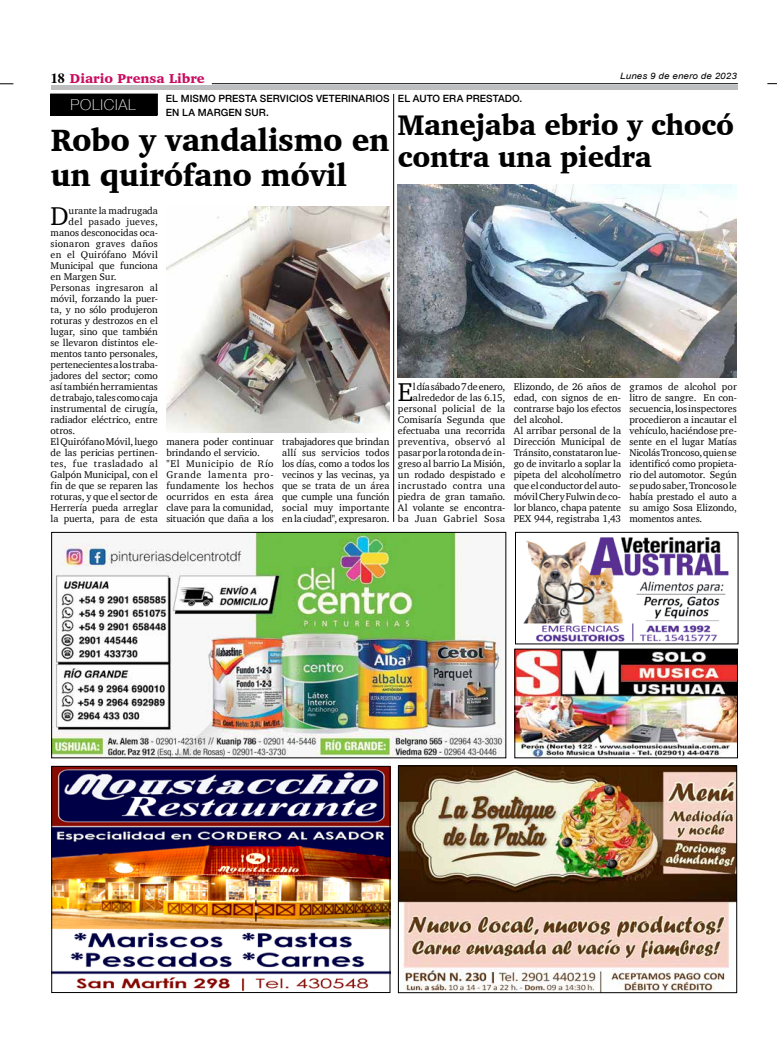
<style>
.page{position:relative;width:777px;height:1063px;background:#fff}
.page>*{position:absolute;margin:0;border:0;box-sizing:border-box;transform-origin:0 0}
.t1{font:900 31.6px/34.9px "Charter";letter-spacing:-.01em;color:#000;scale:.95 1}
.t2{font:900 29px/32.2px "Charter";letter-spacing:-.01em;color:#000;scale:.95 1}
.t3{font:26.4px "Charter";color:#000}
.t4{font:100 15px "Helvetica Neue";letter-spacing:.05em;color:#fff}
.t5{font:900 13.2px "Charter";color:#c80c5f}
.t6{font:10px/11px "Charter";letter-spacing:-.005em;color:#000}
.t7{font:500 10px/14px "Helvetica Neue";letter-spacing:.01em;color:#000}
.t8{font:10px "Charter";letter-spacing:.02em;color:#000}
.t9{font:10px "Charter";letter-spacing:.015em;color:#000}
.t10{font:10px "Charter";letter-spacing:.035em;color:#000}
.t11{font:10px "Charter";letter-spacing:.025em;color:#000}
.t12{font:italic 8.8px "Arial";letter-spacing:.01em;color:#000;scale:1.11 1}
.s1{font-family:"Times";font-weight:700;font-size:14px;color:#000}
</style>
<div class="page">
<hr style="left:212px;top:83px;width:526px;height:1px;background:#000">
<svg style="left:0;top:84px;width:13px;height:1px"></svg>
<div style="left:51px;top:85px;width:686px;height:5px;background:#bcbec0"></div>
<img style="left:516px;top:651px;width:219px;height:105px">
<div style="left:514px;top:649px;width:223px;height:109px;border:1px solid #000"></div>
<img style="left:53px;top:534px;width:451px;height:222px">
<div style="left:51px;top:532px;width:455px;height:226px;border:1px solid #000"></div>
<img style="left:400px;top:768px;width:335px;height:223px">
<div style="left:398px;top:766px;width:339px;height:227px;border:1px solid #000"></div>
<img style="left:53px;top:768px;width:335px;height:223px">
<div style="left:51px;top:766px;width:339px;height:227px;border:1px solid #000"></div>
<img style="left:523px;top:537px;width:206px;height:105px">
<div style="left:515px;top:532px;width:223px;height:112px;border:1px solid #000"></div>
<div style="left:51px;top:94px;width:106px;height:21px;background:#000"></div>
<hr style="left:393px;top:94px;width:1px;height:428px;background:#000">
<img style="left:398px;top:184px;width:339px;height:193px">
<img style="left:166px;top:206px;width:223px;height:226px">
<h3 class="t5" style="left:51px;top:70px;width:155px"><span class="s1">18</span> Diario Prensa Libre</h3>
<p class="t12" style="left:620px;top:70px;width:106px">Lunes 9 de enero de 2023</p>
<p class="t7" style="left:166px;top:90px;width:225px">EL MISMO PRESTA SERVICIOS VETERINARIOS<br>EN LA MARGEN SUR.</p>
<p class="t7" style="left:398px;top:90px;width:126px">EL AUTO ERA PRESTADO.</p>
<h2 class="t2" style="left:398px;top:109px;width:355px">Manejaba ebrio y chocó contra una piedra</h2>
<h3 class="t4" style="left:71px;top:94px;width:66px">POLICIAL</h3>
<h1 class="t1" style="left:51px;top:122px;width:358px">Robo y vandalismo en un quirófano móvil</h1>
<h3 class="t3" style="left:51px;top:193px;width:20px">D</h3>
<p class="t6" style="left:69px;top:205px;width:91px">urante la madrugada</p>
<p class="t11" style="left:69px;top:213px;width:91px">del pasado jueves,</p>
<p class="t6" style="left:51px;top:227px;width:109px">manos desconocidas oca-</p>
<p class="t8" style="left:51px;top:235px;width:109px">sionaron graves daños</p>
<p class="t8" style="left:51px;top:246px;width:109px">en el Quirófano Móvil</p>
<p class="t6" style="left:51px;top:260px;width:109px">Municipal que funciona</p>
<p class="t6" style="left:51px;top:271px;width:68px">en Margen Sur.</p>
<p class="t9" style="left:51px;top:279px;width:109px">Personas ingresaron al</p>
<p class="t6" style="left:51px;top:293px;width:109px">móvil, forzando la puer-</p>
<p class="t6" style="left:51px;top:304px;width:109px">ta, y no sólo produjeron</p>
<p class="t6" style="left:51px;top:315px;width:109px">roturas y destrozos en el</p>
<p class="t6" style="left:51px;top:326px;width:109px">lugar, sino que también</p>
<p class="t6" style="left:51px;top:337px;width:109px">se llevaron distintos ele-</p>
<p class="t6" style="left:51px;top:348px;width:109px">mentos tanto personales,</p>
<p class="t6" style="left:51px;top:359px;width:109px">pertenecientes a los traba-</p>
<p class="t6" style="left:51px;top:370px;width:109px">jadores del sector; como</p>
<p class="t6" style="left:51px;top:381px;width:109px">así también herramientas</p>
<p class="t6" style="left:51px;top:392px;width:109px">de trabajo, tales como caja</p>
<p class="t6" style="left:51px;top:403px;width:109px">instrumental de cirugía,</p>
<p class="t6" style="left:51px;top:414px;width:109px">radiador eléctrico, entre</p>
<p class="t6" style="left:51px;top:425px;width:26px">otros.</p>
<p class="t6" style="left:51px;top:436px;width:109px">El Quirófano Móvil, luego</p>
<p class="t6" style="left:51px;top:447px;width:109px">de las pericias pertinen-</p>
<p class="t10" style="left:51px;top:455px;width:109px">tes, fue trasladado al</p>
<p class="t6" style="left:51px;top:469px;width:109px">Galpón Municipal, con el</p>
<p class="t6" style="left:51px;top:480px;width:109px">fin de que se reparen las</p>
<p class="t6" style="left:51px;top:491px;width:109px">roturas, y que el sector de</p>
<p class="t6" style="left:51px;top:502px;width:109px">Herrería pueda arreglar</p>
<p class="t6" style="left:51px;top:513px;width:109px">la puerta, para de esta</p>
<p class="t6" style="left:166px;top:436px;width:109px">manera poder continuar brindando el servicio. "El Municipio de Río<br>Grande lamenta pro&shy;fundamente los hechos ocurridos en esta área clave para la comunidad, situación que daña a los</p>
<p class="t6" style="left:282px;top:436px;width:109px;text-align:justify">trabajadores que brindan allí sus servicios todos los días, como a todos los vecinos y las vecinas, ya que se trata de un área que cumple una función social muy importante en la ciudad", expresaron.</p>
<p class="t6" style="left:398px;top:381px;width:109px;text-align:right">l día sábado 7 de enero, alrededor de las 6.15, personal policial de la<br>Comisaría Segunda que efectuaba una recorrida preventiva, observó al pasar por la rotonda de in&shy;greso al barrio La Misión, un rodado despistado e incrustado contra una piedra de gran tamaño.<br>Al volante se encontra&shy;ba Juan Gabriel Sosa</p>
<p class="t6" style="left:514px;top:381px;width:109px">Elizondo, de 26 años de edad, con signos de en&shy;contrarse bajo los efectos del alcohol.<br>Al arribar personal de la<br>Dirección Municipal de<br>Tránsito, constataron lue&shy;go de invitarlo a soplar la pipeta del alcoholímetro que el conductor del auto&shy;móvil Chery Fulwin de co&shy;lor blanco, chapa patente<br>PEX 944, registraba 1,43</p>
<p class="t6" style="left:629px;top:381px;width:109px;text-align:justify">gramos de alcohol por litro de sangre. En con&shy;secuencia, los inspectores procedieron a incautar el vehículo, haciéndose pre&shy;sente en el lugar Matías Nicolás Troncoso, quien se identificó como propieta&shy;rio del automotor. Según se pudo saber, Troncoso le había prestado el auto a su amigo Sosa Elizondo, momentos antes.</p>
<h3 class="t3" style="left:398px;top:369px;width:17px">E</h3>
</div>
